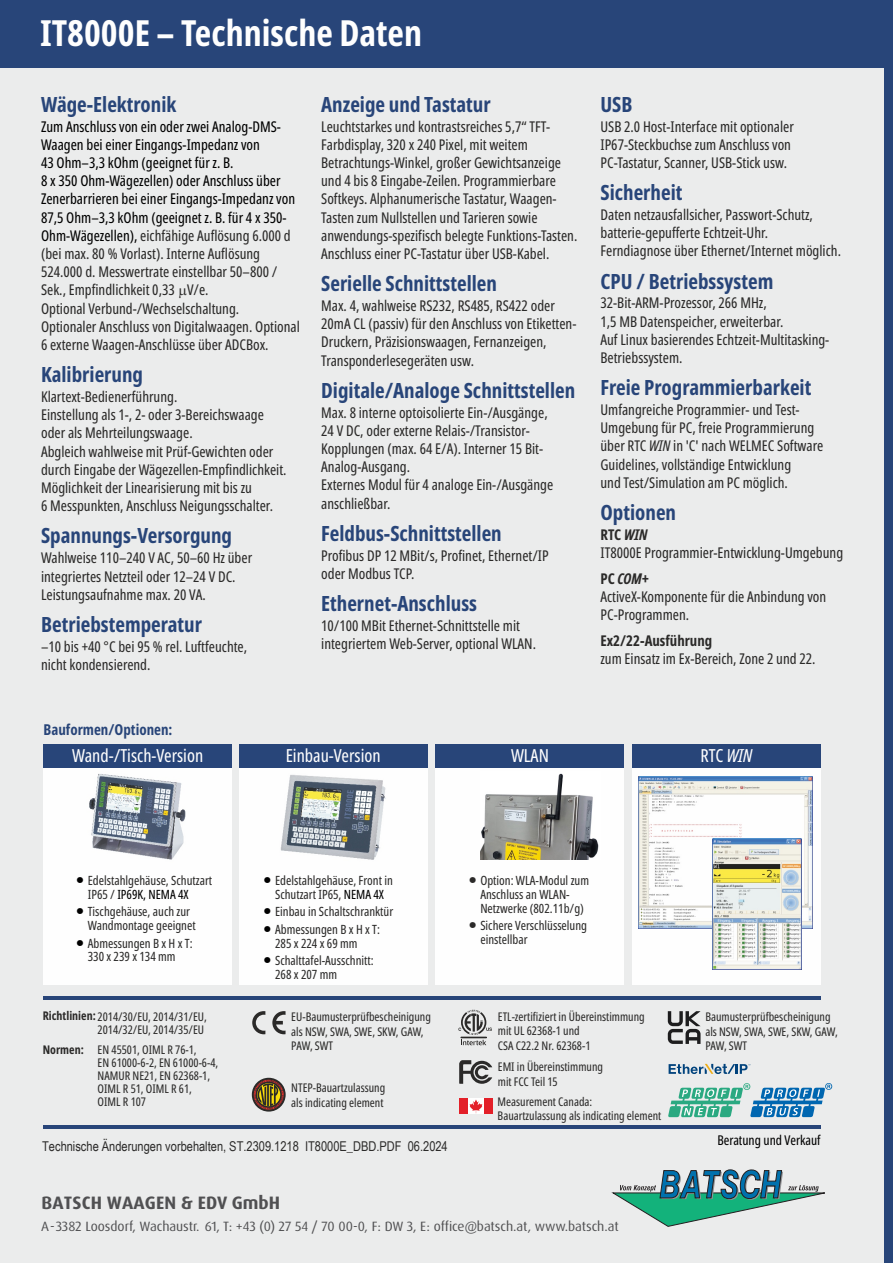
<style>
.page{position:relative;width:893px;height:1263px;background:#fff}
.page>*{position:absolute;margin:0;border:0;box-sizing:border-box;transform-origin:0 0}
.t1{font:700 extra-condensed 36px "Noto Sans";color:#fefefe}
.t2{font:700 extra-condensed 21px "Noto Sans";color:#284579}
.t3{font:extra-condensed 18px "Noto Sans";color:#fefefe}
.t4{font:700 18px "Dax OT";letter-spacing:.01em;color:#505052}
.t5{font:700 extra-condensed 15px "Noto Sans";color:#284579}
.t6{font:extra-condensed 14.85px/18.1px "Noto Sans";color:#2b2a29}
.t7{font:700 extra-condensed 14.85px "Noto Sans";color:#2b2a29}
.t8{font:13.5px "Dax OT";letter-spacing:-.005em;color:#505052}
.t9{font:13.5px "Arial Narrow";color:#2b2a29}
.t10{font:extra-condensed 13.5px "Noto Sans";color:#000}
.t11{font:extra-condensed 12.75px/14px "Noto Sans";color:#2b2a29}
.t12{font:extra-condensed 12px/14.7px "Noto Sans";color:#2b2a29}
.t13{font:700 extra-condensed 12px "Noto Sans";color:#2b2a29}
.s1{color:#000}
.s2{font-style:italic}
.s3{font-weight:700}
.s4{font-weight:700;font-style:italic}
</style>
<div class="page">
<div style="left:0;top:68px;width:893px;height:1195px;background:#ebecec"></div>
<div style="left:0;top:0;width:893px;height:68px;background:#284579"></div>
<div style="left:884px;top:0;width:9px;height:1263px;background:#284579"></div>
<div style="left:43px;top:744px;width:189px;height:240px;background:#fefefe"></div>
<div style="left:239px;top:744px;width:188px;height:240px;background:#fefefe"></div>
<div style="left:436px;top:744px;width:188px;height:240px;background:#fefefe"></div>
<div style="left:632px;top:744px;width:189px;height:240px;background:#fefefe"></div>
<div style="left:43px;top:744px;width:189px;height:23px;background:#284579"></div>
<div style="left:436px;top:744px;width:188px;height:23px;background:#284579"></div>
<div style="left:239px;top:744px;width:188px;height:23px;background:#284579"></div>
<div style="left:632px;top:744px;width:189px;height:23px;background:#284579"></div>
<hr style="left:43px;top:996px;width:778px;height:4px;background:#284579">
<hr style="left:43px;top:1125px;width:778px;height:4px;background:#284579">
<img style="left:639px;top:776px;width:174px;height:152px">
<img style="left:712px;top:839px;width:89px;height:130px">
<img style="left:280px;top:775px;width:106px;height:85px">
<img style="left:89px;top:774px;width:97px;height:86px">
<img style="left:480px;top:773px;width:119px;height:86px">
<svg style="left:459px;top:1060px;width:33px;height:24px"></svg>
<svg style="left:458px;top:1010px;width:34px;height:35px"></svg>
<div style="left:252px;top:1078px;width:34px;height:33px;border:2px solid #2b2a29;border-radius:50%"></div>
<svg style="left:253px;top:1078px;width:32px;height:33px"></svg>
<div style="left:467px;top:1098px;width:19px;height:16px;background:#fefefe"></div>
<div style="left:484px;top:1098px;width:8px;height:16px;background:#e32029"></div>
<svg style="left:470px;top:1099px;width:12px;height:14px"></svg>
<div style="left:459px;top:1098px;width:9px;height:16px;background:#e32029"></div>
<svg style="left:252px;top:1011px;width:13px;height:23px"></svg>
<svg style="left:272px;top:1011px;width:14px;height:23px"></svg>
<svg style="left:668px;top:1083px;width:164px;height:34px"></svg>
<svg style="left:669px;top:1064px;width:81px;height:10px"></svg>
<svg style="left:668px;top:1011px;width:33px;height:33px"></svg>
<svg style="left:613px;top:1169px;width:212px;height:58px"></svg>
<h1 class="t1" style="left:40px;top:8px;width:384px">IT8000E – Technische Daten</h1>
<h2 class="t2" style="left:41px;top:89px;width:137px">Wäge-Elektronik</h2>
<p class="t6" style="left:41px;top:117px;width:260px"><span class="s1">Zum Anschluss von ein oder zwei Analog-DMS-Waagen bei einer Eingangs-Impedanz von<br>43 Ohm–3,3 kOhm (geeignet für z. B.<br>8 x 350 Ohm-Wägezellen) oder Anschluss über Zenerbarrieren bei einer Eingangs-Impedanz von 87,5 Ohm–3,3 kOhm (geeignet z. B. für 4 x 350- Ohm-Wägezellen),</span> eichfähige Auflösung 6.000 d (bei max. 80 % Vorlast). Interne Auflösung 524.000 d. Messwertrate einstellbar 50–800 / Sek., Empfindlichkeit 0,33 V/e.<br>Optional Verbund-/Wechselschaltung.<br>Optionaler Anschluss von Digitalwaagen. Optional 6 externe Waagen-Anschlüsse über ADCBox.</p>
<h2 class="t2" style="left:41px;top:360px;width:104px">Kalibrierung</h2>
<p class="t6" style="left:41px;top:387px;width:247px">Klartext-Bedienerführung.<br>Einstellung als 1-, 2- oder 3-Bereichswaage oder als Mehrteilungswaage.<br>Abgleich wahlweise mit Prüf-Gewichten oder durch Eingabe der Wägezellen-Empfindlichkeit.<br>Möglichkeit der Linearisierung mit bis zu<br>6 Messpunkten, Anschluss Neigungsschalter.</p>
<h2 class="t2" style="left:41px;top:521px;width:192px">Spannungs-Versorgung</h2>
<p class="t6" style="left:41px;top:548px;width:213px">Wahlweise 110–240 V AC, 50 60 Hz über</p>
<p class="t6" style="left:41px;top:548px;width:196px;text-indent:149px">– integriertes Netzteil oder 12– V DC.</p>
<p class="t6" style="left:41px;top:567px;width:166px;text-align:right">24<br>Leistungsaufnahme max. 20 VA.</p>
<h2 class="t2" style="left:41px;top:609px;width:162px">Betriebstemperatur</h2>
<p class="t6" style="left:41px;top:637px;width:208px">–10 bis +40 °C bei 95 % rel. Luftfeuchte, nicht kondensierend.</p>
<p class="t5" style="left:44px;top:719px;width:130px">Bauformen/Optionen:</p>
<h2 class="t2" style="left:321px;top:89px;width:171px">Anzeige und Tastatur</h2>
<p class="t6" style="left:321px;top:117px;width:258px">Leuchtstarkes und kontrastsreiches 5,7“ TFT-Farbdisplay, 320 x 240 Pixel, mit weitem Betrachtungs-Winkel, großer Gewichtsanzeige und 4 bis 8 Eingabe-Zeilen. Programmierbare Softkeys. Alphanumerische Tastatur, Waagen-Tasten zum Nullstellen und Tarieren sowie anwendungs-spezifisch belegte Funktions-Tasten.<br>Anschluss einer PC-Tastatur über USB-Kabel.</p>
<h2 class="t2" style="left:321px;top:269px;width:177px">Serielle Schnittstellen</h2>
<p class="t6" style="left:321px;top:296px;width:257px">Max. 4, wahlweise RS232, RS485, RS422 oder 20mA CL (passiv) für den Anschluss von Etiketten-Druckern, Präzisionswaagen, Fernanzeigen, Transponderlesegeräten usw.</p>
<h2 class="t2" style="left:321px;top:375px;width:255px">Digitale/Analoge Schnittstellen</h2>
<p class="t6" style="left:321px;top:403px;width:234px">Max. 8 interne optoisolierte Ein-/Ausgänge, 24 V DC, oder externe Relais-/Transistor-Kopplungen (max. 64 E/A). Interner 15 Bit-Analog-Ausgang.<br>Externes Modul für 4 analoge Ein-/Ausgänge anschließbar.</p>
<h2 class="t2" style="left:321px;top:518px;width:182px">Feldbus-Schnittstellen</h2>
<p class="t6" style="left:321px;top:546px;width:229px">Profibus DP 12 MBit/s, Profinet, Ethernet/IP oder Modbus TCP.</p>
<h2 class="t2" style="left:321px;top:589px;width:157px">Ethernet-Anschluss</h2>
<p class="t6" style="left:321px;top:616px;width:216px">10/100 MBit Ethernet-Schnittstelle mit integriertem Web-Server, optional WLAN.</p>
<h2 class="t2" style="left:600px;top:89px;width:34px">USB</h2>
<p class="t6" style="left:600px;top:117px;width:195px">USB 2.0 Host-Interface mit optionaler<br>IP67-Steckbuchse zum Anschluss von<br>PC-Tastatur, Scanner, USB-Stick usw.</p>
<h2 class="t2" style="left:600px;top:178px;width:84px">Sicherheit</h2>
<p class="t6" style="left:600px;top:205px;width:242px">Daten netzausfallsicher, Passwort-Schutz, batterie-gepufferte Echtzeit-Uhr.<br>Ferndiagnose über Ethernet/Internet möglich.</p>
<h2 class="t2" style="left:600px;top:266px;width:174px">CPU / Betriebssystem</h2>
<p class="t6" style="left:600px;top:294px;width:230px">32-Bit-ARM-Prozessor, 266 MHz,<br>1,5 MB Datenspeicher, erweiterbar.<br>Auf Linux basierendes Echtzeit-Multitasking-Betriebssystem.</p>
<h2 class="t2" style="left:600px;top:373px;width:212px">Freie Programmierbarkeit</h2>
<p class="t6" style="left:600px;top:400px;width:224px">Umfangreiche Programmier- und Test-Umgebung für PC, freie Programmierung über RTC <span class="s2">WIN</span> in 'C' nach WELMEC Software Guidelines, vollständige Entwicklung<br>und Test/Simulation am PC möglich.</p>
<p class="t6" style="left:600px;top:525px;width:244px"><span class="s3">RTC</span> <span class="s4">WIN<br></span>IT8000E Programmier-Entwicklung-Umgebung</p>
<h2 class="t2" style="left:600px;top:498px;width:77px">Optionen</h2>
<p class="t6" style="left:600px;top:569px;width:227px"><span class="s3">PC</span> <span class="s4">COM+<br></span>ActiveX-Komponente für die Anbindung von<br>PC-Programmen.</p>
<p class="t7" style="left:600px;top:630px;width:113px">Ex2/22-Ausführung</p>
<p class="t6" style="left:600px;top:649px;width:216px">zum Einsatz im Ex-Bereich, Zone 2 und 22.</p>
<p class="t3" style="left:72px;top:743px;width:133px">Wand-/Tisch-Version</p>
<p class="t3" style="left:286px;top:743px;width:97px">Einbau-Version</p>
<p class="t3" style="left:511px;top:743px;width:39px">WLAN</p>
<p class="t3" style="left:700px;top:743px;width:53px">RTC <span class="s2">WIN</span></p>
<p class="t11" style="left:88px;top:873px;width:126px">Edelstahlgehäuse, Schutzart<br>IP65 / <span class="s1">IP69K, NEMA 4X</span></p>
<p class="t11" style="left:88px;top:935px;width:106px">Abmessungen B x H x T:<br>330 x 239 x 134 mm</p>
<p class="t11" style="left:88px;top:904px;width:109px">Tischgehäuse, auch zur<br>Wandmontage geeignet</p>
<p class="t12" style="left:43px;top:1009px;width:165px"><span class="s3">Richtlinien:</span>2014/30/EU, 2014/31/EU,</p>
<p class="t13" style="left:43px;top:1041px;width:43px">Normen:</p>
<p class="t12" style="left:98px;top:1019px;width:108px;line-height:19.6px">2014/32/EU, 2014/35/EU<br>EN 45501, OIML R 76-1,</p>
<p class="t12" style="left:98px;top:1055px;width:122px;line-height:13px">EN 61000-6-2, EN 61000-6-4,<br>NAMUR NE21, EN 62368-1,<br>OIML R 51, OIML R 61,<br>OIML R 107</p>
<p class="t11" style="left:275px;top:873px;width:119px">Edelstahlgehäuse, Front in<br>Schutzart IP65, <span class="s1">NEMA 4X</span></p>
<p class="t11" style="left:275px;top:903px;width:120px;line-height:17.4px">Einbau in Schaltschranktür<br>Abmessungen B x H x T:</p>
<p class="t11" style="left:275px;top:934px;width:100px;line-height:17.4px">285 x 224 x 69 mm<br>Schalttafel-Ausschnitt:</p>
<p class="t11" style="left:275px;top:967px;width:64px">268 x 207 mm</p>
<p class="t12" style="left:291px;top:1009px;width:141px">EU-Baumusterprüfbescheinigung als NSW SWA, SWE, SKW, GAW,</p>
<p class="t12" style="left:291px;top:1023px;width:43px;text-indent:34px">,<br>PAW SWT</p>
<p class="t12" style="left:310px;top:1038px;width:4px">,</p>
<p class="t12" style="left:291px;top:1080px;width:96px">NTEP-Bauartzulassung als indicating element</p>
<p class="t9" style="left:42px;top:1136px;width:407px">Technische Änderungen vorbehalten, ST.2309.1218 IT8000E_DBD.PDF 06.2024</p>
<p class="t11" style="left:480px;top:873px;width:110px">Option: WLA-Modul zum<br>Anschluss an WLAN-<br>Netzwerke (802.11b/g)</p>
<p class="t11" style="left:480px;top:918px;width:108px">Sichere Verschlüsselung einstellbar</p>
<p class="t12" style="left:498px;top:1009px;width:148px">ETL-zertifiziert in Übereinstimmung mit UL 62368-1 und<br>CSA C22.2 Nr. 62368-1</p>
<p class="t12" style="left:498px;top:1059px;width:107px">EMI in Übereinstimmung mit FCC Teil 15</p>
<p class="t12" style="left:498px;top:1094px;width:165px">Measurement Canada:<br>Bauartzulassung als indicating element</p>
<p class="t12" style="left:705px;top:1009px;width:134px">Baumusterprüfbescheinigung als NSW SWA, SWE, SKW, GAW,</p>
<p class="t12" style="left:705px;top:1023px;width:43px;text-indent:34px">,<br>PAW SWT</p>
<p class="t12" style="left:724px;top:1038px;width:4px">,</p>
<p class="t10" style="left:717px;top:1130px;width:105px">Beratung und Verkauf</p>
<p class="t4" style="left:41px;top:1191px;width:240px">BATSCH WAAGEN &amp; EDV GmbH</p>
<p class="t8" style="left:41px;top:1217px;width:579px">A-3382 Loosdorf, Wachaustr. 61, T: +43 (0) 27 54 / 70 00-0, F: DW 3, E: office@batsch.at, www.batsch.at</p>
</div>
